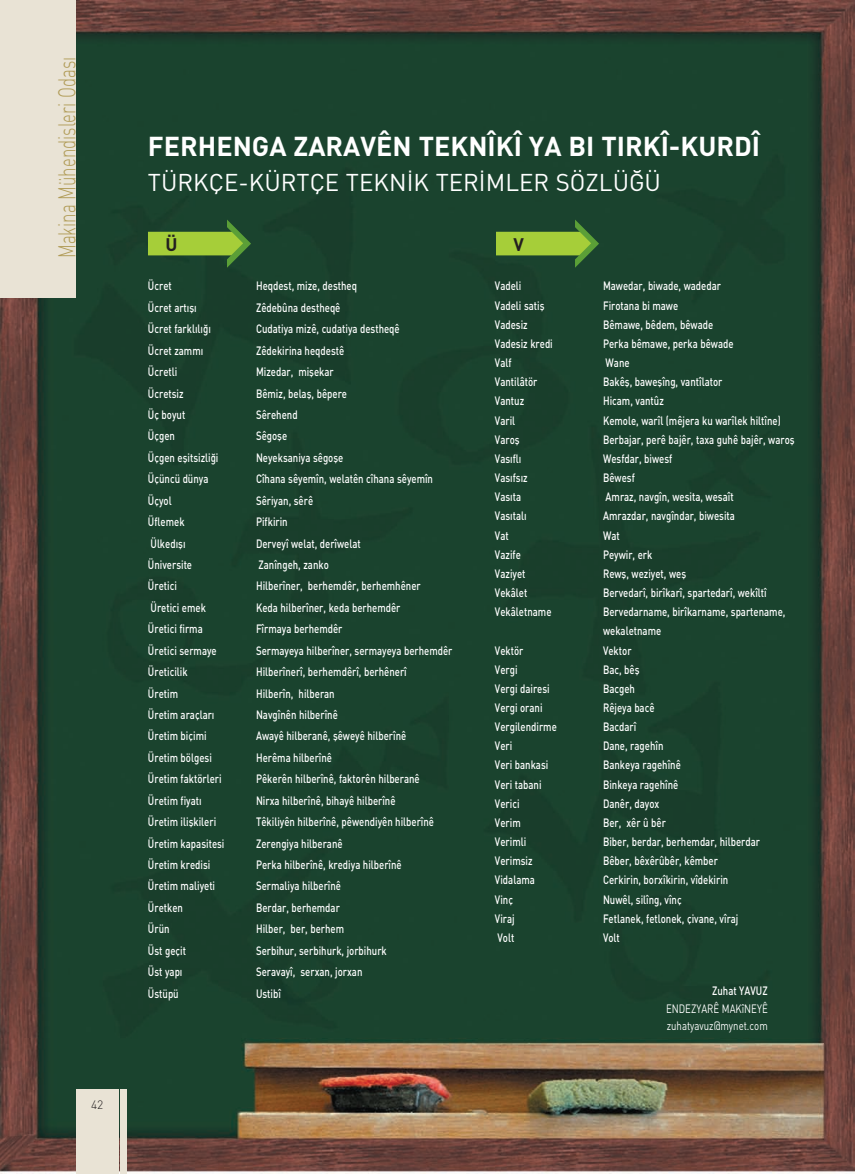
<style>
.page{position:relative;width:855px;height:1174px;background:#fff}
.page>*{position:absolute;margin:0;border:0;box-sizing:border-box;transform-origin:0 0}
.t1{font:27px "DINT Bold";color:#fff}
.t2{font:24px "DINT";color:#fff}
.t3{font:24px "DINT Light";color:#b09b56;scale:.7 1}
.t4{font:18px "DINT Bold";color:#231f20}
.t5{font:12px/19.2px "DINT Medium";color:#fff;scale:.8 1}
.t6{font:12px/17.4px "DINT";color:#fff;scale:.8 1}
.t7{font:12px "DINT Light";color:#231f20}
</style>
<div class="page">
<img style="left:0;top:1px;width:854px;height:1173px">
<div style="left:0;top:1px;width:76px;height:297px;background:#e9e3d5"></div>
<div style="left:76px;top:1089px;width:42px;height:85px;background:#e9e3d5"></div>
<div style="left:121px;top:1089px;width:6px;height:85px;background:#e9e3d5"></div>
<svg style="left:148px;top:219px;width:103px;height:49px;background:#588232"></svg>
<svg style="left:496px;top:219px;width:103px;height:49px;background:#588233"></svg>
<h2 class="t3" style="left:59px;top:258px;width:289px;rotate:-90deg">Makina Mühendisleri Odas›</h2>
<p class="t7" style="left:91px;top:1100px;width:14px">42</p>
<h1 class="t1" style="left:148px;top:136px;width:613px">FERHENGA ZARAVÊN TEKNÎKÎ YA BI TIRKÎ-KURDÎ</h1>
<h2 class="t2" style="left:148px;top:174px;width:514px">TÜRKÇE-KÜRTÇE TEKN‹K TER‹MLER SÖZLÜ⁄Ü</h2>
<h3 class="t4" style="left:165px;top:238px;width:14px">Ü</h3>
<h3 class="t4" style="left:513px;top:238px;width:12px">V</h3>
<p class="t5" style="left:148px;top:278px;width:31px">Ücret</p>
<p class="t5" style="left:256px;top:278px;width:128px">Heqdest, mize, destheq</p>
<p class="t5" style="left:148px;top:299px;width:62px">Ücret art›fl›</p>
<p class="t5" style="left:256px;top:299px;width:107px">Zêdebûna destheqê</p>
<p class="t5" style="left:148px;top:321px;width:80px">Ücret farkl›l›¤›</p>
<p class="t5" style="left:256px;top:321px;width:181px">Cudatiya mizê, cudatiya destheqê</p>
<p class="t5" style="left:148px;top:342px;width:71px">Ücret zamm›</p>
<p class="t5" style="left:256px;top:342px;width:112px">Zêdekirina heqdestê</p>
<p class="t5" style="left:148px;top:363px;width:38px">Ücretli</p>
<p class="t5" style="left:256px;top:363px;width:99px">Mizedar, miflekar</p>
<p class="t5" style="left:148px;top:385px;width:46px">Ücretsiz</p>
<p class="t5" style="left:256px;top:385px;width:115px">Bêmiz, belafl, bêpere</p>
<p class="t5" style="left:148px;top:406px;width:48px">Üç boyut</p>
<p class="t5" style="left:256px;top:406px;width:53px">Sêrehend</p>
<p class="t5" style="left:148px;top:428px;width:35px">Üçgen</p>
<p class="t5" style="left:256px;top:428px;width:41px">Sêgofle</p>
<p class="t5" style="left:148px;top:449px;width:90px">Üçgen eflitsizli¤i</p>
<p class="t5" style="left:256px;top:449px;width:111px">Neyeksaniya sêgofle</p>
<p class="t5" style="left:148px;top:470px;width:77px">Üçüncü dünya</p>
<p class="t5" style="left:256px;top:470px;width:223px">Cîhana sêyemîn, welatên cîhana sêyemîn</p>
<p class="t5" style="left:148px;top:492px;width:31px">Üçyol</p>
<p class="t5" style="left:256px;top:492px;width:73px">Sêriyan, sêrê</p>
<p class="t5" style="left:148px;top:513px;width:47px">Üflemek</p>
<p class="t5" style="left:256px;top:513px;width:41px">Pifkirin</p>
<p class="t5" style="left:150px;top:535px;width:45px">Ülked›fl›</p>
<p class="t5" style="left:256px;top:535px;width:132px">Derveyî welat, derîwelat</p>
<p class="t5" style="left:148px;top:556px;width:57px">Üniversite</p>
<p class="t5" style="left:258px;top:556px;width:89px">Zanîngeh, zanko</p>
<p class="t5" style="left:148px;top:578px;width:38px">Üretici</p>
<p class="t5" style="left:256px;top:578px;width:207px">Hilberîner, berhemdêr, berhemhêner</p>
<p class="t5" style="left:150px;top:599px;width:71px">Üretici emek</p>
<p class="t5" style="left:256px;top:599px;width:182px">Keda hilberîner, keda berhemdêr</p>
<p class="t5" style="left:148px;top:620px;width:70px">Üretici firma</p>
<p class="t5" style="left:256px;top:620px;width:110px">Fîrmaya berhemdêr</p>
<p class="t5" style="left:148px;top:642px;width:87px">Üretici sermaye</p>
<p class="t5" style="left:256px;top:642px;width:247px">Sermayeya hilberîner, sermayeya berhemdêr</p>
<p class="t5" style="left:148px;top:663px;width:51px">Üreticilik</p>
<p class="t5" style="left:256px;top:663px;width:190px">Hilberînerî, berhemdêrî, berhênerî</p>
<p class="t5" style="left:148px;top:685px;width:39px">Üretim</p>
<p class="t5" style="left:256px;top:685px;width:100px">Hilberîn, hilberan</p>
<p class="t5" style="left:148px;top:706px;width:85px">Üretim araçlar›</p>
<p class="t5" style="left:256px;top:706px;width:104px">Navgînên hilberînê</p>
<p class="t5" style="left:148px;top:728px;width:75px">Üretim biçimi</p>
<p class="t5" style="left:256px;top:728px;width:189px">Awayê hilberanê, flêweyê hilberînê</p>
<p class="t5" style="left:148px;top:749px;width:81px">Üretim bölgesi</p>
<p class="t5" style="left:256px;top:749px;width:97px">Herêma hilberînê</p>
<p class="t5" style="left:148px;top:770px;width:94px">Üretim faktörleri</p>
<p class="t5" style="left:256px;top:770px;width:206px">Pêkerên hilberînê, faktorên hilberanê</p>
<p class="t5" style="left:148px;top:792px;width:69px">Üretim fiyat›</p>
<p class="t5" style="left:256px;top:792px;width:176px">Nirxa hilberînê, bihayê hilberînê</p>
<p class="t5" style="left:148px;top:813px;width:87px">Üretim iliflkileri</p>
<p class="t5" style="left:256px;top:813px;width:224px">Têkiliyên hilberînê, pêwendiyên hilberînê</p>
<p class="t5" style="left:148px;top:835px;width:97px">Üretim kapasitesi</p>
<p class="t5" style="left:256px;top:835px;width:110px">Zerengiya hilberanê</p>
<p class="t5" style="left:148px;top:856px;width:80px">Üretim kredisi</p>
<p class="t5" style="left:256px;top:856px;width:184px">Perka hilberînê, krediya hilberînê</p>
<p class="t5" style="left:148px;top:877px;width:85px">Üretim maliyeti</p>
<p class="t5" style="left:256px;top:877px;width:108px">Sermaliya hilberînê</p>
<p class="t5" style="left:148px;top:899px;width:45px">Üretken</p>
<p class="t5" style="left:256px;top:899px;width:106px">Berdar, berhemdar</p>
<p class="t5" style="left:148px;top:920px;width:29px">Ürün</p>
<p class="t5" style="left:256px;top:920px;width:112px">Hilber, ber, berhem</p>
<p class="t5" style="left:148px;top:942px;width:49px">Üst geçit</p>
<p class="t5" style="left:256px;top:942px;width:165px">Serbihur, serbihurk, jorbihurk</p>
<p class="t5" style="left:148px;top:963px;width:45px">Üst yap›</p>
<p class="t5" style="left:256px;top:963px;width:135px">Seravayî, serxan, jorxan</p>
<p class="t5" style="left:148px;top:985px;width:40px">Üstüpü</p>
<p class="t5" style="left:256px;top:985px;width:33px">Ustibî</p>
<p class="t5" style="left:495px;top:278px;width:35px">Vadeli</p>
<p class="t5" style="left:603px;top:278px;width:149px">Mawedar, biwade, wadedar</p>
<p class="t5" style="left:495px;top:297px;width:63px">Vadeli satifl</p>
<p class="t5" style="left:603px;top:297px;width:95px">Firotana bi mawe</p>
<p class="t5" style="left:495px;top:316px;width:43px">Vadesiz</p>
<p class="t5" style="left:603px;top:316px;width:139px">Bêmawe, bêdem, bêwade</p>
<p class="t5" style="left:495px;top:335px;width:74px">Vadesiz kredi</p>
<p class="t5" style="left:603px;top:335px;width:165px">Perka bêmawe, perka bêwade</p>
<p class="t5" style="left:495px;top:354px;width:22px">Valf</p>
<p class="t5" style="left:605px;top:354px;width:32px">Wane</p>
<p class="t5" style="left:495px;top:374px;width:55px">Vantilâtör</p>
<p class="t5" style="left:603px;top:374px;width:151px">Bakêfl, baweflîng, vantîlator</p>
<p class="t5" style="left:495px;top:393px;width:38px">Vantuz</p>
<p class="t5" style="left:603px;top:393px;width:77px">Hicam, vantûz</p>
<p class="t5" style="left:495px;top:412px;width:27px">Varil</p>
<p class="t5" style="left:603px;top:412px;width:224px">Kemole, warîl (mêjera ku warîlek hiltîne)</p>
<p class="t5" style="left:495px;top:431px;width:32px">Varofl</p>
<p class="t5" style="left:603px;top:431px;width:241px">Berbajar, perê bajêr, taxa guhê bajêr, warofl</p>
<p class="t5" style="left:495px;top:450px;width:35px">Vas›fl›</p>
<p class="t5" style="left:603px;top:450px;width:88px">Wesfdar, biwesf</p>
<p class="t5" style="left:495px;top:469px;width:43px">Vas›fs›z</p>
<p class="t5" style="left:603px;top:469px;width:41px">Bêwesf</p>
<p class="t5" style="left:495px;top:488px;width:34px">Vas›ta</p>
<p class="t5" style="left:605px;top:488px;width:161px">Amraz, navgîn, wesita, wesaît</p>
<p class="t5" style="left:495px;top:508px;width:41px">Vas›tal›</p>
<p class="t5" style="left:603px;top:508px;width:166px">Amrazdar, navgîndar, biwesita</p>
<p class="t5" style="left:495px;top:527px;width:19px">Vat</p>
<p class="t5" style="left:603px;top:527px;width:22px">Wat</p>
<p class="t5" style="left:495px;top:546px;width:34px">Vazife</p>
<p class="t5" style="left:603px;top:546px;width:63px">Peywir, erk</p>
<p class="t5" style="left:495px;top:565px;width:40px">Vaziyet</p>
<p class="t5" style="left:603px;top:565px;width:105px">Rewfl, weziyet, wefl</p>
<p class="t5" style="left:495px;top:584px;width:42px">Vekâlet</p>
<p class="t5" style="left:603px;top:584px;width:206px">Bervedarî, birîkarî, spartedarî, wekîltî</p>
<p class="t5" style="left:495px;top:603px;width:72px">Vekâletname</p>
<p class="t5" style="left:603px;top:603px;width:229px">Bervedarname, birîkarname, spartename, wekaletname</p>
<p class="t5" style="left:495px;top:642px;width:37px">Vektör</p>
<p class="t5" style="left:603px;top:642px;width:37px">Vektor</p>
<p class="t5" style="left:495px;top:661px;width:30px">Vergi</p>
<p class="t5" style="left:603px;top:661px;width:47px">Bac, bêfl</p>
<p class="t5" style="left:495px;top:680px;width:70px">Vergi dairesi</p>
<p class="t5" style="left:603px;top:680px;width:41px">Bacgeh</p>
<p class="t5" style="left:495px;top:699px;width:61px">Vergi orani</p>
<p class="t5" style="left:603px;top:699px;width:66px">Rêjeya bacê</p>
<p class="t5" style="left:495px;top:718px;width:79px">Vergilendirme</p>
<p class="t5" style="left:603px;top:718px;width:43px">Bacdarî</p>
<p class="t5" style="left:495px;top:737px;width:23px">Veri</p>
<p class="t5" style="left:603px;top:737px;width:77px">Dane, ragehîn</p>
<p class="t5" style="left:495px;top:757px;width:68px">Veri bankasi</p>
<p class="t5" style="left:603px;top:757px;width:99px">Bankeya ragehînê</p>
<p class="t5" style="left:495px;top:776px;width:60px">Veri tabani</p>
<p class="t5" style="left:603px;top:776px;width:96px">Binkeya ragehînê</p>
<p class="t5" style="left:495px;top:795px;width:32px">Verici</p>
<p class="t5" style="left:603px;top:795px;width:72px">Danêr, dayox</p>
<p class="t5" style="left:495px;top:814px;width:34px">Verim</p>
<p class="t5" style="left:603px;top:814px;width:80px">Ber, xêr û bêr</p>
<p class="t5" style="left:495px;top:833px;width:41px">Verimli</p>
<p class="t5" style="left:603px;top:833px;width:198px">Biber, berdar, berhemdar, hilberdar</p>
<p class="t5" style="left:495px;top:852px;width:48px">Verimsiz</p>
<p class="t5" style="left:603px;top:852px;width:145px">Bêber, bêxêrûbêr, kêmber</p>
<p class="t5" style="left:495px;top:871px;width:51px">Vidalama</p>
<p class="t5" style="left:603px;top:871px;width:158px">Cerkirin, borxîkirin, vîdekirin</p>
<p class="t5" style="left:495px;top:891px;width:24px">Vinç</p>
<p class="t5" style="left:603px;top:891px;width:100px">Nuwêl, silîng, vînç</p>
<p class="t5" style="left:495px;top:910px;width:26px">Viraj</p>
<p class="t5" style="left:603px;top:910px;width:171px">Fetlanek, fetlonek, çivane, vîraj</p>
<p class="t5" style="left:497px;top:929px;width:23px">Volt</p>
<p class="t5" style="left:603px;top:929px;width:23px">Volt</p>
<p class="t5" style="left:712px;top:982px;width:71px">Zuhat YAVUZ</p>
<p class="t6" style="left:666px;top:1001px;width:129px">ENDEZYARÊ MAKîNEYÊ zuhatyavuz@mynet.com</p>
</div>
